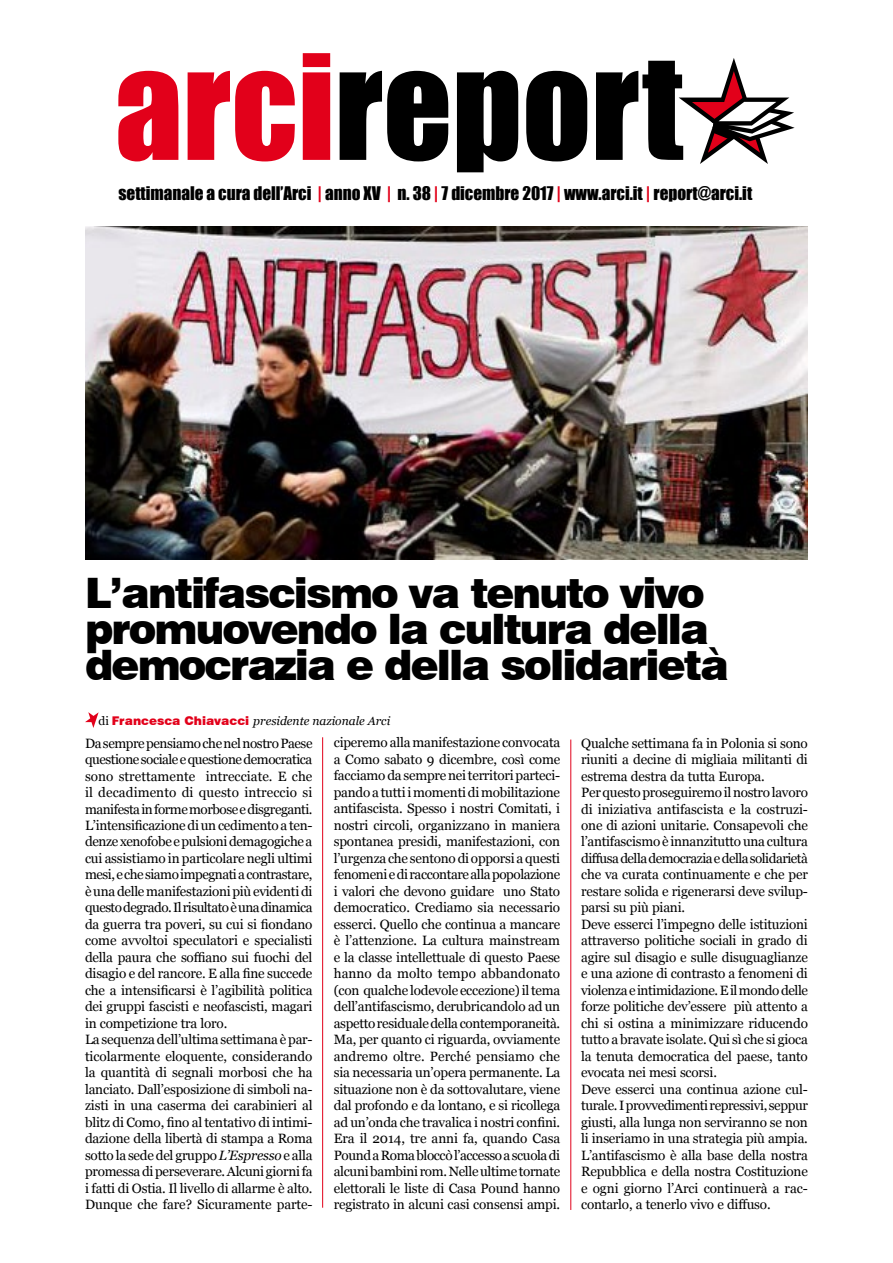
<style>
.page{position:relative;width:893px;height:1263px;background:#fff}
.page>*{position:absolute;margin:0;border:0;box-sizing:border-box;transform-origin:0 0}
.t1{font:135px "Impact";color:#000}
.t2{font:900 42px/36px "Swiss 721 BT";letter-spacing:-.045em;color:#000}
.t3{font:17.25px "Impact";color:#000}
.t4{font:13.5px/16.5px "Georgia";letter-spacing:-.015em;color:#000}
.t5{font:italic 12px "Georgia";color:#000}
.s1{color:#e2001a}
.s2{font-style:normal}
.s3{font-family:"Swiss 721 BT";font-weight:900;font-style:normal;color:#e2001a}
.s4{font-style:italic}
</style>
<div class="page">
<svg style="left:679px;top:58px;width:116px;height:106px"></svg>
<svg style="left:85px;top:712px;width:14px;height:16px"></svg>
<img style="left:85px;top:226px;width:722px;height:333px">
<hr style="left:322px;top:737px;width:1px;height:471px;background:#e2001a">
<hr style="left:570px;top:739px;width:1px;height:471px;background:#e2001a">
<h1 class="t1" style="left:115px;top:2px;width:570px"><span class="s1">arci</span>report</h1>
<p class="t3" style="left:118px;top:179px;width:635px">settimanale a cura dell’Arci <span class="s1">|</span> anno XV <span class="s1">|</span> n. 38 <span class="s1">|</span> 7 dicembre 2017 <span class="s1">|</span> www.arci.it <span class="s1">|</span> report@arci.it</p>
<h2 class="t2" style="left:85px;top:575px;width:645px">L’antifascismo va tenuto vivo promuovendo la cultura della democrazia e della solidarietà</h2>
<p class="t5" style="left:99px;top:713px;width:293px"><span class="s2">di</span> <span class="s3">Francesca Chiavacci</span> presidente nazionale Arci</p>
<p class="t4" style="left:85px;top:735px;width:229px">Da sempre pensiamo che nel nostro Paese questione sociale e questione democratica sono strettamente intrecciate. E che il decadimento di questo intreccio si manifesta in forme morbose e disgreganti.<br>L’intensificazione di un cedimento a ten&shy;denze xenofobe e pulsioni demagogiche a cui assistiamo in particolare negli ultimi mesi, e che siamo impegnati a contrastare, è una delle manifestazioni più evidenti di questo degrado. Il risultato è una dinamica da guerra tra poveri, su cui si fiondano come avvoltoi speculatori e specialisti della paura che soffiano sui fuochi del disagio e del rancore. E alla fine succede che a intensificarsi è l’agibilità politica dei gruppi fascisti e neofascisti, magari in competizione tra loro.<br>La sequenza dell’ultima settimana è par&shy;ticolarmente eloquente, considerando la quantità di segnali morbosi che ha lanciato. Dall’esposizione di simboli na&shy;zisti in una caserma dei carabinieri al blitz di Como, fino al tentativo di intimi&shy;dazione della libertà di stampa a Roma sotto la sede del gruppo <span class="s4">L’Espresso</span> e alla promessa di perseverare. Alcuni giorni fa i fatti di Ostia. Il livello di allarme è alto.<br>Dunque che fare? Sicuramente parte-</p>
<p class="t4" style="left:334px;top:735px;width:228px;text-align:justify">ciperemo alla manifestazione convocata a Como sabato 9 dicembre, così come facciamo da sempre nei territori parteci&shy;pando a tutti i momenti di mobilitazione antifascista. Spesso i nostri Comitati, i nostri circoli, organizzano in maniera spontanea presidi, manifestazioni, con l’urgenza che sentono di opporsi a questi fenomeni e di raccontare alla popolazione i valori che devono guidare uno Stato democratico. Crediamo sia necessario esserci. Quello che continua a mancare è l’attenzione. La cultura mainstream e la classe intellettuale di questo Paese hanno da molto tempo abbandonato (con qualche lodevole eccezione) il tema dell’antifascismo, derubricandolo ad un aspetto residuale della contemporaneità.<br>Ma, per quanto ci riguarda, ovviamente andremo oltre. Perché pensiamo che sia necessaria un’opera permanente. La situazione non è da sottovalutare, viene dal profondo e da lontano, e si ricollega ad un’onda che travalica i nostri confini.<br>Era il 2014, tre anni fa, quando Casa Pound a Roma bloccò l’accesso a scuola di alcuni bambini rom. Nelle ultime tornate elettorali le liste di Casa Pound hanno registrato in alcuni casi consensi ampi.</p>
<p class="t4" style="left:581px;top:735px;width:228px">Qualche settimana fa in Polonia si sono riuniti a decine di migliaia militanti di estrema destra da tutta Europa.<br>Per questo proseguiremo il nostro lavoro di iniziativa antifascista e la costruzi&shy;one di azioni unitarie. Consapevoli che l’antifascismo è innanzitutto una cultura diffusa della democrazia e della solidarietà che va curata continuamente e che per restare solida e rigenerarsi deve svilup&shy;parsi su più piani.<br>Deve esserci l’impegno delle istituzioni attraverso politiche sociali in grado di agire sul disagio e sulle disuguaglianze e una azione di contrasto a fenomeni di violenza e intimidazione. E il mondo delle forze politiche dev’essere più attento a chi si ostina a minimizzare riducendo tutto a bravate isolate. Qui sì che si gioca la tenuta democratica del paese, tanto evocata nei mesi scorsi.<br>Deve esserci una continua azione cul&shy;turale. I provvedimenti repressivi, seppur giusti, alla lunga non serviranno se non li inseriamo in una strategia più ampia.<br>L’antifascismo è alla base della nostra Repubblica e della nostra Costituzione e ogni giorno l’Arci continuerà a rac&shy;contarlo, a tenerlo vivo e diffuso.</p>
</div>
